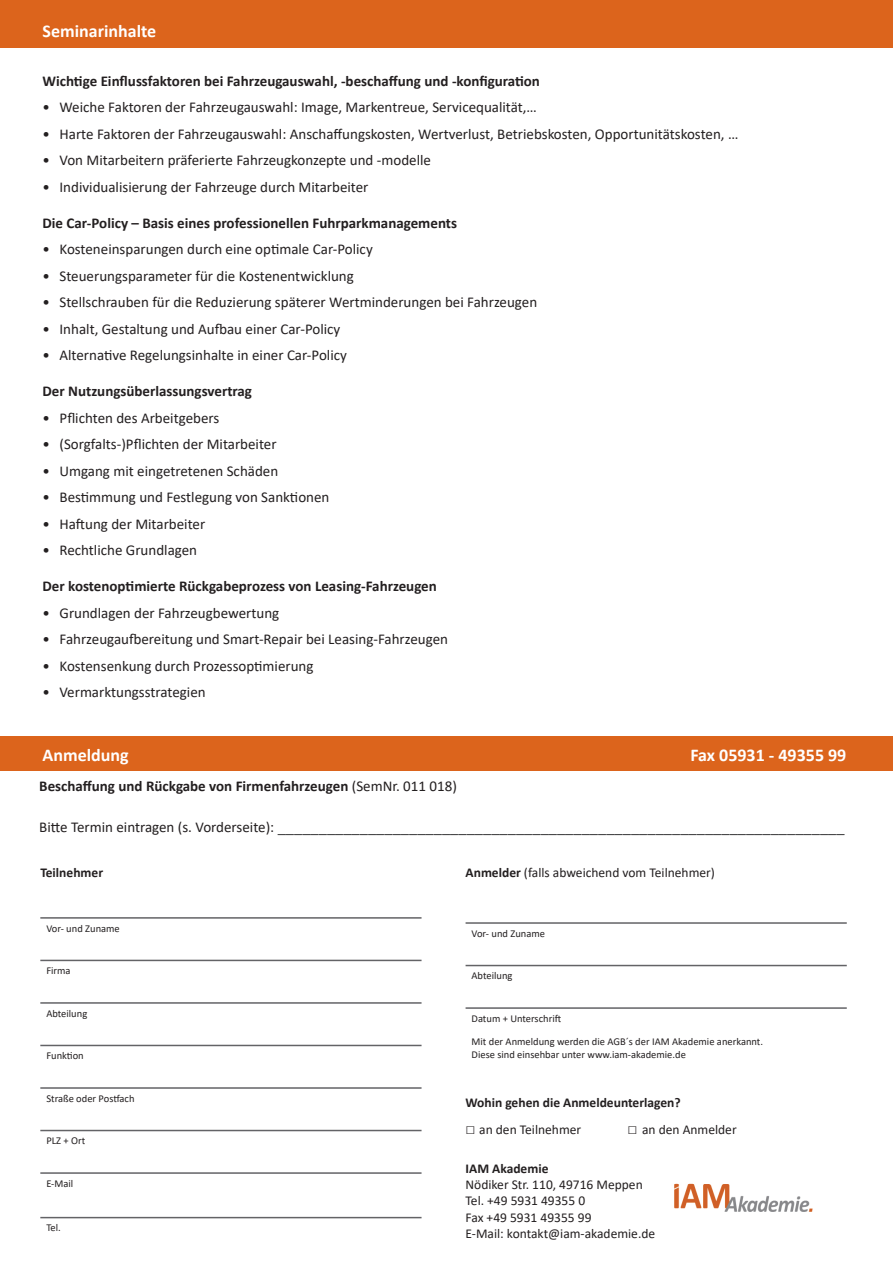
<style>
.page{position:relative;width:893px;height:1263px;background:#fff}
.page>*{position:absolute;margin:0;border:0;box-sizing:border-box;transform-origin:0 0}
.t1{font:700 18px "Calibri";color:#fff}
.t2{font:16.5px "Calibri";color:#3e3e3f}
.t3{font:15px "Calibri";color:#231f20}
.t4{font:700 15px "Calibri";color:#231f20}
.t5{font:13.5px/16.2px "Calibri";color:#231f20}
.t6{font:700 13.5px "Calibri";color:#231f20}
.t7{font:10.5px/12.6px "Calibri";color:#231f20}
.s1{font-weight:400}
.s2{font-size:15px;color:#231f20}
.s3{font-weight:700}
.s4{font-family:"Arial";font-weight:700;font-size:16.5px}
</style>
<div class="page">
<div style="left:0;top:0;width:893px;height:48px;background:#dc641c"></div>
<div style="left:0;top:737px;width:893px;height:34px;background:#dc641c"></div>
<hr style="left:40px;top:917px;width:382px;height:2px;background:#636366">
<hr style="left:40px;top:960px;width:382px;height:1px;background:#636366">
<hr style="left:40px;top:1002px;width:382px;height:2px;background:#636366">
<hr style="left:40px;top:1045px;width:382px;height:1px;background:#636366">
<hr style="left:40px;top:1087px;width:382px;height:2px;background:#636366">
<hr style="left:40px;top:1130px;width:382px;height:1px;background:#636366">
<hr style="left:40px;top:1172px;width:382px;height:2px;background:#636366">
<hr style="left:40px;top:1217px;width:382px;height:1px;background:#636366">
<hr style="left:466px;top:922px;width:381px;height:2px;background:#636366">
<hr style="left:466px;top:965px;width:381px;height:1px;background:#636366">
<hr style="left:466px;top:1007px;width:381px;height:2px;background:#636366">
<img style="left:674px;top:1183px;width:139px;height:29px">
<p class="t1" style="left:43px;top:18px;width:115px">Seminarinhalte</p>
<p class="t4" style="left:43px;top:70px;width:499px">Wichtige Einflussfaktoren bei Fahrzeugauswahl, -beschaffung und -konfiguration</p>
<p class="t3" style="left:43px;top:97px;width:496px">• Weiche Faktoren der Fahrzeugauswahl: Image, Markentreue, Servicequalität,…</p>
<p class="t3" style="left:43px;top:123px;width:697px">• Harte Faktoren der Fahrzeugauswahl: Anschaffungskosten, Wertverlust, Betriebskosten, Opportunitätskosten, …</p>
<p class="t3" style="left:43px;top:150px;width:390px">• Von Mitarbeitern präferierte Fahrzeugkonzepte und -modelle</p>
<p class="t3" style="left:43px;top:176px;width:327px">• Individualisierung der Fahrzeuge durch Mitarbeiter</p>
<p class="t4" style="left:43px;top:212px;width:416px">Die Car-Policy – Basis eines professionellen Fuhrparkmanagements</p>
<p class="t3" style="left:43px;top:239px;width:332px">• Kosteneinsparungen durch eine optimale Car-Policy</p>
<p class="t3" style="left:43px;top:265px;width:313px">• Steuerungsparameter für die Kostenentwicklung</p>
<p class="t3" style="left:43px;top:292px;width:496px">• Stellschrauben für die Reduzierung späterer Wertminderungen bei Fahrzeugen</p>
<p class="t3" style="left:43px;top:318px;width:299px">• Inhalt, Gestaltung und Aufbau einer Car-Policy</p>
<p class="t3" style="left:43px;top:345px;width:306px">• Alternative Regelungsinhalte in einer Car-Policy</p>
<p class="t4" style="left:43px;top:381px;width:211px">Der Nutzungsüberlassungsvertrag</p>
<p class="t3" style="left:43px;top:407px;width:178px">• Pflichten des Arbeitgebers</p>
<p class="t3" style="left:43px;top:434px;width:236px">• (Sorgfalts-)Pflichten der Mitarbeiter</p>
<p class="t3" style="left:43px;top:460px;width:237px">• Umgang mit eingetretenen Schäden</p>
<p class="t3" style="left:43px;top:487px;width:288px">• Bestimmung und Festlegung von Sanktionen</p>
<p class="t3" style="left:43px;top:513px;width:164px">• Haftung der Mitarbeiter</p>
<p class="t3" style="left:43px;top:540px;width:156px">• Rechtliche Grundlagen</p>
<p class="t4" style="left:43px;top:576px;width:396px">Der kostenoptimierte Rückgabeprozess von Leasing-Fahrzeugen</p>
<p class="t3" style="left:43px;top:602px;width:238px">• Grundlagen der Fahrzeugbewertung</p>
<p class="t3" style="left:43px;top:629px;width:407px">• Fahrzeugaufbereitung und Smart-Repair bei Leasing-Fahrzeugen</p>
<p class="t3" style="left:43px;top:655px;width:273px">• Kostensenkung durch Prozessoptimierung</p>
<p class="t3" style="left:43px;top:682px;width:165px">• Vermarktungsstrategien</p>
<p class="t1" style="left:43px;top:742px;width:88px">Anmeldung</p>
<p class="t1" style="left:690px;top:742px;width:158px">Fax 05931 - 49355 99</p>
<p class="t4" style="left:39px;top:775px;width:419px">Beschaffung und Rückgabe von Firmenfahrzeugen <span class="s1">(SemNr. 011 018)</span></p>
<p class="t2" style="left:39px;top:815px;width:807px"><span class="s2">Bitte Termin eintragen (s. Vorderseite):</span> _____________________________________________________________________</p>
<p class="t6" style="left:40px;top:863px;width:64px">Teilnehmer</p>
<p class="t7" style="left:46px;top:922px;width:75px">Vor- und Zuname</p>
<p class="t7" style="left:46px;top:964px;width:26px">Firma</p>
<p class="t7" style="left:46px;top:1007px;width:42px">Abteilung</p>
<p class="t7" style="left:46px;top:1049px;width:39px">Funktion</p>
<p class="t7" style="left:46px;top:1092px;width:90px">Straße oder Postfach</p>
<p class="t7" style="left:46px;top:1134px;width:40px">PLZ + Ort</p>
<p class="t7" style="left:46px;top:1177px;width:29px">E-Mail</p>
<p class="t7" style="left:46px;top:1221px;width:16px">Tel.</p>
<p class="t5" style="left:466px;top:864px;width:251px"><span class="s3">Anmelder</span> (falls abweichend vom Teilnehmer)</p>
<p class="t7" style="left:472px;top:927px;width:75px">Vor- und Zuname</p>
<p class="t7" style="left:472px;top:969px;width:42px">Abteilung</p>
<p class="t7" style="left:472px;top:1012px;width:91px">Datum + Unterschrift</p>
<p class="t7" style="left:472px;top:1035px;width:293px">Mit der Anmeldung werden die AGB´s der IAM Akademie anerkannt.<br>Diese sind einsehbar unter www.iam-akademie.de</p>
<p class="t6" style="left:466px;top:1093px;width:217px">Wohin gehen die Anmeldeunterlagen?</p>
<p class="t5" style="left:466px;top:1121px;width:117px"><span class="s4">□</span> an den Teilnehmer</p>
<p class="t5" style="left:628px;top:1121px;width:111px"><span class="s4">□</span> an den Anmelder</p>
<p class="t6" style="left:466px;top:1159px;width:84px">IAM Akademie</p>
<p class="t5" style="left:466px;top:1176px;width:191px">Nödiker Str. 110, 49716 Meppen<br>Tel. +49 5931 49355 0<br>Fax +49 5931 49355 99<br>E-Mail: kontakt@iam-akademie.de</p>
</div>
